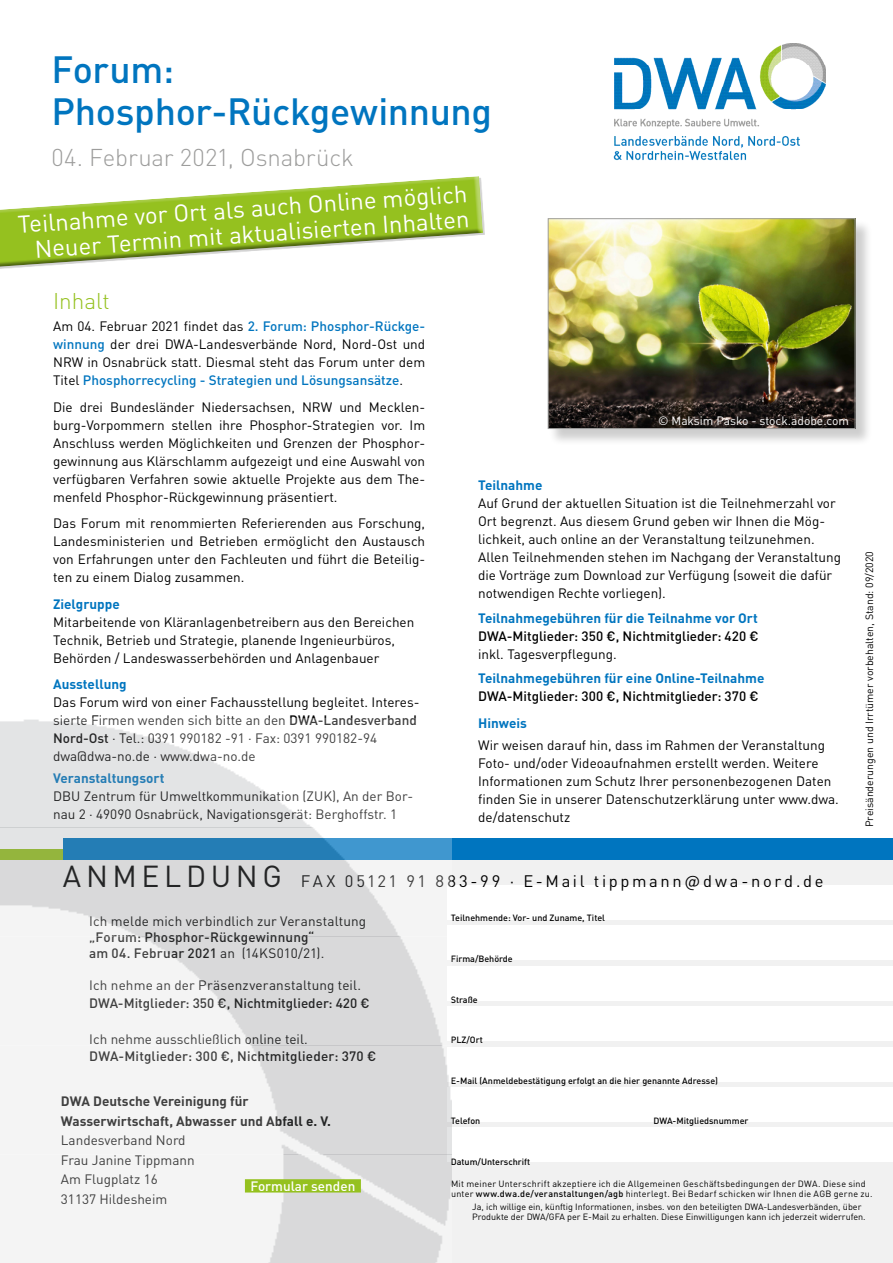
<style>
.page{position:relative;width:893px;height:1263px;background:#fff}
.page>*{position:absolute;margin:0;border:0;box-sizing:border-box;transform-origin:0 0}
.t1{font:500 37.5px/41.2px "DINOT";letter-spacing:-.01em;color:#0075bf}
.t2{font:24px/25.5px "DINOT";color:#fff;text-align:right}
.t3{font:300 24px "DINOT";letter-spacing:-.005em;color:#9d9d9c}
.t4{font:300 22.5px "DINOT";color:#95c11f}
.t5{font:16.5px "DINOT";letter-spacing:.16em;color:#000}
.t6{font:13.5px/18px "DINOT";color:#000}
.t7{font:500 13.5px/16.2px "DINOT";color:#000}
.t8{font:700 13.5px "DINOT";color:#0075bf}
.t9{font:700 13.5px/19.5px "DINOT";color:#000}
.t10{font:500 13.5px "DINOT";color:#fff}
.t11{font:12px "DINOT";color:#fff}
.t12{font:10.5px "DINOT";color:#000}
.t13{font:9px/10.2px "DINOT";color:#000}
.t14{font:9px/10.2px "DINOT";letter-spacing:.025em;color:#000}
.t15{font:500 9px "DINOT";color:#000}
.s1{font-weight:500;color:#0075bf}
.s2{font-weight:500}
.s3{font-size:30px}
.s4{font-weight:400}
</style>
<div class="page">
<div style="left:0;top:860px;width:893px;height:403px;background:#f1f1f1"></div>
<div style="left:64px;top:839px;width:829px;height:21px;background:#0075bf"></div>
<div style="left:448px;top:885px;width:445px;height:34px;background:#fff"></div>
<div style="left:448px;top:926px;width:445px;height:34px;background:#fff"></div>
<div style="left:448px;top:966px;width:445px;height:34px;background:#fff"></div>
<div style="left:448px;top:1007px;width:445px;height:34px;background:#fff"></div>
<div style="left:448px;top:1087px;width:445px;height:34px;background:#fff"></div>
<div style="left:448px;top:1047px;width:445px;height:34px;background:#fff"></div>
<div style="left:448px;top:1128px;width:445px;height:34px;background:#fff"></div>
<img style="left:613px;top:44px;width:213px;height:117px">
<div style="left:548px;top:219px;width:324px;height:227px;background:#000;opacity:.2"></div>
<img style="left:550px;top:220px;width:303px;height:207px">
<div style="left:548px;top:218px;width:307px;height:211px;border:1px solid #9d9d9c"></div>
<svg style="left:0;top:176px;width:485px;height:93px;fill:#95c11f"></svg>
<img style="left:0;top:719px;width:451px;height:544px">
<div style="left:246px;top:1180px;width:114px;height:12px;background:#95c11f"></div>
<div style="left:245px;top:1179px;width:116px;height:13px;border:2px solid #95c11f"></div>
<h1 class="t1" style="left:51px;top:47px;width:442px">Forum:<br>Phosphor-Rückgewinnung</h1>
<h2 class="t3" style="left:51px;top:139px;width:304px">04. Februar 2021, Osnabrück</h2>
<h2 class="t2" style="left:17px;top:210px;width:452px;rotate:-4deg">Teilnahme vor Ort als auch Online möglich<br>Neuer Termin mit aktualisierten Inhalten</h2>
<h3 class="t4" style="left:53px;top:284px;width:58px">Inhalt</h3>
<p class="t6" style="left:53px;top:316px;width:374px;text-align:justify">Am 04. Februar 2021 findet das <span class="s1">2. Forum: Phosphor-Rückge&shy;winnung</span> der drei DWA-Landesverbände Nord, Nord-Ost und NRW in Osnabrück statt. Diesmal steht das Forum unter dem Titel <span class="s1">Phosphorrecycling - Strategien und Lösungsansätze</span>.</p>
<p class="t6" style="left:53px;top:397px;width:374px;text-align:justify">Die drei Bundesländer Niedersachsen, NRW und Mecklen&shy;burg-Vorpommern stellen ihre Phosphor-Strategien vor. Im Anschluss werden Möglichkeiten und Grenzen der Phosphor&shy;gewinnung aus Klärschlamm aufgezeigt und eine Auswahl von verfügbaren Verfahren sowie aktuelle Projekte aus dem The&shy;menfeld Phosphor-Rückgewinnung präsentiert.</p>
<p class="t6" style="left:53px;top:513px;width:374px;text-align:justify">Das Forum mit renommierten Referierenden aus Forschung, Landesministerien und Betrieben ermöglicht den Austausch von Erfahrungen unter den Fachleuten und führt die Beteilig&shy;ten zu einem Dialog zusammen.</p>
<p class="t8" style="left:53px;top:593px;width:68px">Zielgruppe</p>
<p class="t6" style="left:53px;top:612px;width:363px">Mitarbeitende von Kläranlagenbetreibern aus den Bereichen<br>Technik, Betrieb und Strategie, planende Ingenieurbüros,<br>Behörden / Landeswasserbehörden und Anlagenbauer</p>
<p class="t8" style="left:53px;top:674px;width:75px">Ausstellung</p>
<p class="t6" style="left:53px;top:692px;width:368px">Das Forum wird von einer Fachausstellung begleitet. Interes&shy;sierte Firmen wenden sich bitte an den <span class="s2">DWA-Landesverband Nord-Ost</span> · Tel.: 0391 990182 -91 · Fax: 0391 990182-94 dwa@dwa-no.de · www.dwa-no.de</p>
<p class="t8" style="left:53px;top:768px;width:113px">Veranstaltungsort</p>
<p class="t6" style="left:53px;top:787px;width:362px">DBU Zentrum für Umweltkommunikation (ZUK), An der Bor&shy;nau 2 · 49090 Osnabrück, Navigationsgerät: Berghoffstr. 1</p>
<p class="t11" style="left:658px;top:411px;width:193px">© Maksim Pasko - stock.adobe.com</p>
<p class="t8" style="left:478px;top:475px;width:66px">Teilnahme</p>
<p class="t6" style="left:478px;top:493px;width:364px">Auf Grund der aktuellen Situation ist die Teilnehmerzahl vor Ort begrenzt. Aus diesem Grund geben wir Ihnen die Mög&shy;lichkeit, auch online an der Veranstaltung teilzunehmen.<br>Allen Teilnehmenden stehen im Nachgang der Veranstaltung die Vorträge zum Download zur Verfügung (soweit die dafür notwendigen Rechte vorliegen).</p>
<p class="t8" style="left:478px;top:607px;width:281px">Teilnahmegebühren für die Teilnahme vor Ort</p>
<p class="t7" style="left:478px;top:627px;width:282px">DWA-Mitglieder: 350 €, Nichtmitglieder: 420 €</p>
<p class="t6" style="left:478px;top:644px;width:140px">inkl. Tagesverpflegung.</p>
<p class="t8" style="left:478px;top:668px;width:288px">Teilnahmegebühren für eine Online-Teilnahme</p>
<p class="t7" style="left:478px;top:688px;width:282px">DWA-Mitglieder: 300 €, Nichtmitglieder: 370 €</p>
<p class="t8" style="left:478px;top:712px;width:50px">Hinweis</p>
<p class="t6" style="left:478px;top:735px;width:362px">Wir weisen darauf hin, dass im Rahmen der Veranstaltung Foto- und/oder Videoaufnahmen erstellt werden. Weitere Informationen zum Schutz Ihrer personenbezogenen Daten finden Sie in unserer Datenschutzerklärung unter www.dwa. de/datenschutz</p>
<p class="t5" style="left:63px;top:869px;width:762px"><span class="s3">ANMELDUNG</span> FAX 05121 91 883-99 · E-Mail tippmann@dwa-nord.de</p>
<p class="t12" style="left:861px;top:827px;width:277px;rotate:-90deg">Preisänderungen und Irrtümer vorbehalten, Stand: 09/2020</p>
<p class="t6" style="left:89px;top:911px;width:279px">Ich melde mich verbindlich zur Veranstaltung</p>
<p class="t7" style="left:89px;top:928px;width:237px">„Forum: Phosphor-Rückgewinnung“ am 04. Februar 2021 <span class="s4">an (14KS010/21).</span></p>
<p class="t6" style="left:89px;top:975px;width:273px">Ich nehme an der Präsenzveranstaltung teil.</p>
<p class="t7" style="left:89px;top:994px;width:282px">DWA-Mitglieder: 350 €, Nichtmitglieder: 420 €</p>
<p class="t6" style="left:89px;top:1029px;width:220px">Ich nehme ausschließlich online teil.</p>
<p class="t7" style="left:89px;top:1047px;width:288px">DWA-Mitglieder: 300 €, Nichtmitglieder: 370 €</p>
<p class="t9" style="left:61px;top:1091px;width:272px">DWA Deutsche Vereinigung für<br>Wasserwirtschaft, Abwasser und Abfall e. V.</p>
<p class="t6" style="left:61px;top:1130px;width:135px;line-height:19.5px">Landesverband Nord<br>Frau Janine Tippmann<br>Am Flugplatz 16<br>31137 Hildesheim</p>
<p class="t10" style="left:250px;top:1176px;width:106px">Formular senden</p>
<p class="t15" style="left:451px;top:911px;width:156px">Teilnehmende: Vor- und Zuname, Titel</p>
<p class="t15" style="left:451px;top:952px;width:63px">Firma/Behörde</p>
<p class="t15" style="left:451px;top:992px;width:28px">Straße</p>
<p class="t15" style="left:451px;top:1033px;width:34px">PLZ/Ort</p>
<p class="t15" style="left:451px;top:1073px;width:269px">E-Mail (Anmeldebestätigung erfolgt an die hier genannte Adresse)</p>
<p class="t15" style="left:451px;top:1114px;width:31px">Telefon</p>
<p class="t15" style="left:653px;top:1114px;width:96px">DWA-Mitgliedsnummer</p>
<p class="t15" style="left:451px;top:1154px;width:81px">Datum/Unterschrift</p>
<p class="t14" style="left:451px;top:1178px;width:423px">Mit meiner Unterschrift akzeptiere ich die Allgemeinen Geschäftsbedingungen der DWA. Diese sind unter <span class="s2">www.dwa.de/veranstaltungen/agb</span> hinterlegt. Bei Bedarf schicken wir Ihnen die AGB gerne zu.</p>
<p class="t13" style="left:472px;top:1201px;width:395px">Ja, ich willige ein, künftig Informationen, insbes. von den beteiligten DWA-Landesverbänden, über<br>Produkte der DWA/GFA per E-Mail zu erhalten. Diese Einwilligungen kann ich jederzeit widerrufen.</p>
</div>
